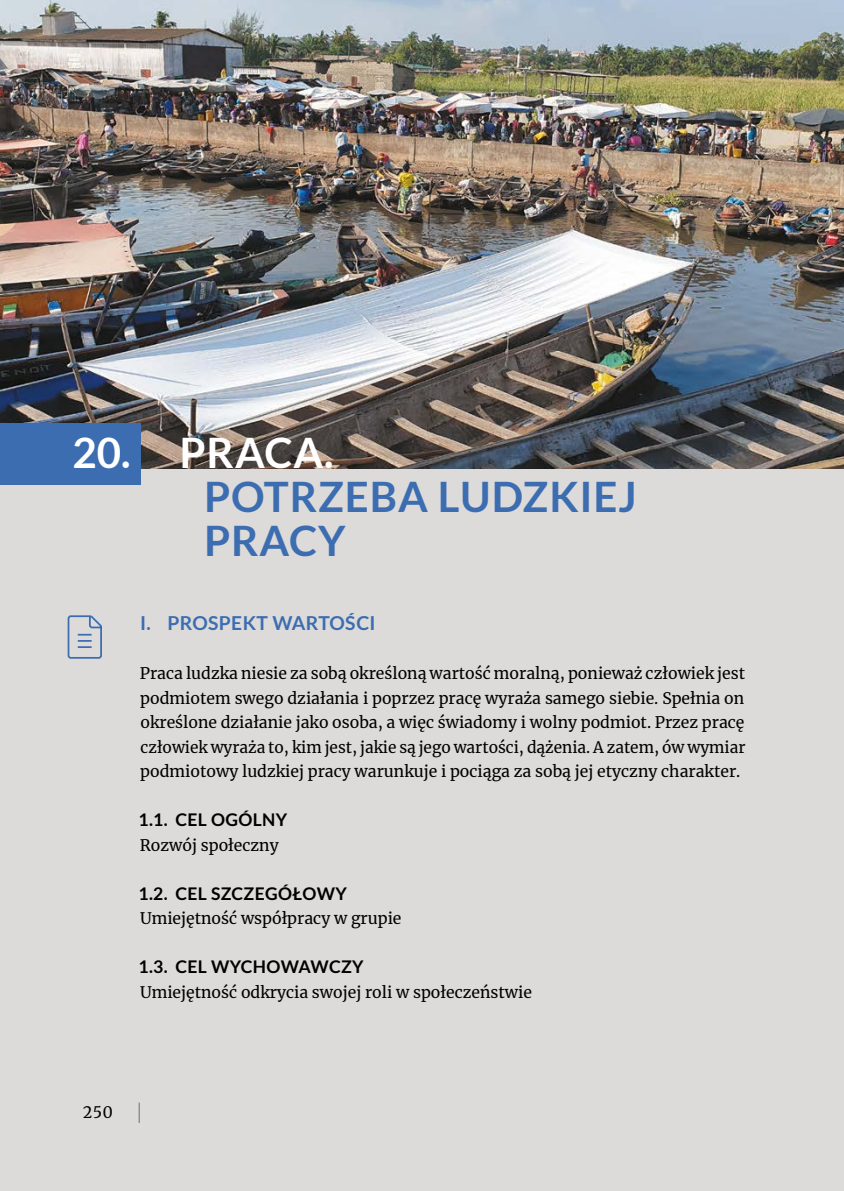
<style>
.page{position:relative;width:844px;height:1191px;background:#fff}
.page>*{position:absolute;margin:0;border:0;box-sizing:border-box;transform-origin:0 0}
.t1{font:700 42px/43.8px "Lato";letter-spacing:.02em;color:#3d6db1}
.t2{font:700 42px "Lato";letter-spacing:.02em;color:#fff}
.t3{font:700 19.25px "Lato";letter-spacing:.02em;color:#3d6db1}
.t4{font:700 17.5px "Lato";letter-spacing:.02em;color:#000}
.t5{font:15.75px/24.5px "Merriweather";color:#000;text-align:justify}
</style>
<div class="page">
<div style="left:0;top:468px;width:843px;height:723px;background:#dcdbda"></div>
<img style="left:0;top:0;width:843px;height:468px">
<hr style="left:138px;top:1102px;width:2px;height:21px;background:#878787">
<div style="left:0;top:423px;width:140px;height:62px;background:#3d6db1"></div>
<svg style="left:67px;top:615px;width:35px;height:44px"></svg>
<h1 class="t2" style="left:72px;top:429px;width:60px">20.</h1>
<h1 class="t2" style="left:179px;top:429px;width:156px">PRACA.</h1>
<h1 class="t1" style="left:204px;top:474px;width:434px">POTRZEBA LUDZKIEJ<br>PRACY</h1>
<p class="t3" style="left:140px;top:612px;width:237px">I. PROSPEKT WARTOŚCI</p>
<p class="t5" style="left:140px;top:661px;width:607px">Praca ludzka niesie za sobą określoną wartość moralną, ponieważ człowiek jest podmiotem swego działania i poprzez pracę wyraża samego siebie. Spełnia on określone działanie jako osoba, a więc świadomy i wolny podmiot. Przez pracę człowiek wyraża to, kim jest, jakie są jego wartości, dążenia. A zatem, ów wymiar podmiotowy ludzkiej pracy warunkuje i pociąga za sobą jej etyczny charakter.</p>
<p class="t4" style="left:138px;top:810px;width:150px">1.1. CEL OGÓLNY</p>
<p class="t5" style="left:140px;top:832px;width:140px">Rozwój społeczny</p>
<p class="t4" style="left:138px;top:883px;width:210px">1.2. CEL SZCZEGÓŁOWY</p>
<p class="t5" style="left:140px;top:906px;width:263px">Umiejętność współpracy w grupie</p>
<p class="t4" style="left:138px;top:957px;width:227px">1.3. CEL WYCHOWAWCZY</p>
<p class="t5" style="left:140px;top:979px;width:393px">Umiejętność odkrycia swojej roli w społeczeństwie</p>
<p class="t5" style="left:83px;top:1100px;width:32px">250</p>
</div>
